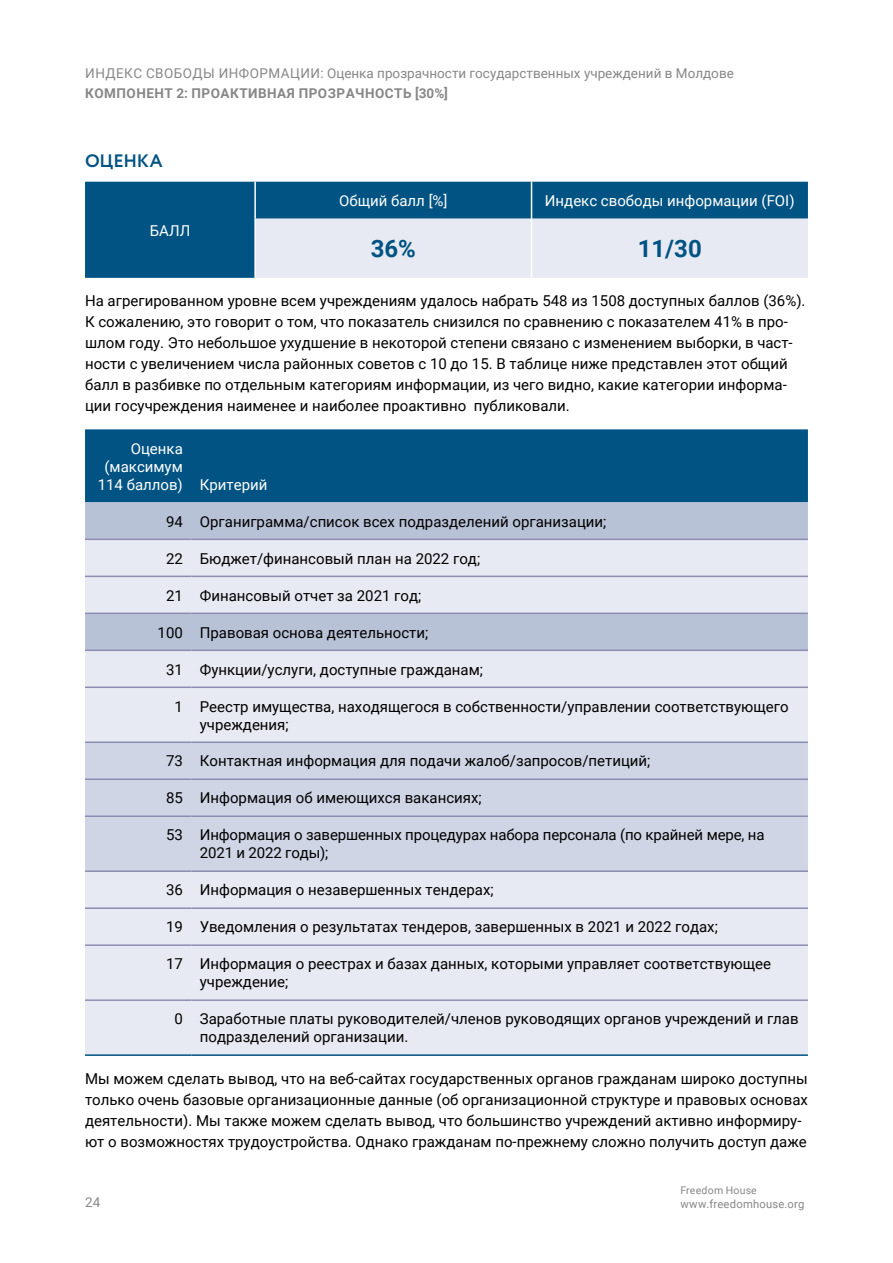
<style>
.page{position:relative;width:893px;height:1263px;background:#fff}
.page>*{position:absolute;margin:0;border:0;box-sizing:border-box;transform-origin:0 0}
.t1{font:700 24px "Roboto";color:#005382}
.t2{font:700 18px "Circe";letter-spacing:-.015em;color:#005382}
.t3{font:15px/21px "Roboto";color:#000}
.t4{font:15px "Roboto";color:#fff}
.t5{font:13.5px "Roboto";color:#878787}
.t6{font:700 13.5px "Roboto";letter-spacing:.035em;color:#878787}
.t7{font:11.25px "Roboto";letter-spacing:.02em;color:#878787}
.t8{font:10.5px "Roboto";letter-spacing:.02em;color:#878787}
</style>
<div class="page">
<div style="left:85px;top:182px;width:723px;height:96px;background:#005382"></div>
<div style="left:256px;top:219px;width:552px;height:59px;background:#e7eaf2"></div>
<hr style="left:254px;top:182px;width:2px;height:37px;background:#fff">
<hr style="left:531px;top:182px;width:1px;height:37px;background:#fff">
<hr style="left:254px;top:219px;width:2px;height:59px;background:#fff">
<hr style="left:531px;top:219px;width:1px;height:59px;background:#fff">
<div style="left:85px;top:429px;width:723px;height:73px;background:#005382"></div>
<div style="left:85px;top:502px;width:723px;height:37px;background:#b8c2d7"></div>
<svg style="left:85px;top:540px;width:723px;height:514px;background:#e2e6ef"></svg>
<div style="left:85px;top:743px;width:723px;height:127px;background:#cfd5e4"></div>
<hr style="left:85px;top:539px;width:106px;height:1px;background:#8d8db2">
<hr style="left:191px;top:539px;width:617px;height:1px;background:#8d8db2">
<hr style="left:85px;top:576px;width:106px;height:1px;background:#8d8db2">
<hr style="left:191px;top:576px;width:617px;height:1px;background:#8d8db2">
<hr style="left:85px;top:612px;width:106px;height:2px;background:#8d8db2">
<hr style="left:191px;top:612px;width:617px;height:2px;background:#8d8db2">
<hr style="left:85px;top:649px;width:106px;height:2px;background:#8d8db2">
<hr style="left:191px;top:649px;width:617px;height:2px;background:#8d8db2">
<hr style="left:85px;top:686px;width:106px;height:2px;background:#8d8db2">
<hr style="left:191px;top:686px;width:617px;height:2px;background:#8d8db2">
<hr style="left:85px;top:741px;width:106px;height:2px;background:#8d8db2">
<hr style="left:191px;top:741px;width:617px;height:2px;background:#8d8db2">
<hr style="left:85px;top:778px;width:106px;height:2px;background:#8d8db2">
<hr style="left:191px;top:778px;width:617px;height:2px;background:#8d8db2">
<hr style="left:85px;top:815px;width:106px;height:2px;background:#8d8db2">
<hr style="left:191px;top:815px;width:617px;height:2px;background:#8d8db2">
<hr style="left:85px;top:870px;width:106px;height:2px;background:#8d8db2">
<hr style="left:191px;top:870px;width:617px;height:2px;background:#8d8db2">
<hr style="left:85px;top:907px;width:106px;height:2px;background:#8d8db2">
<hr style="left:191px;top:907px;width:617px;height:2px;background:#8d8db2">
<hr style="left:85px;top:944px;width:106px;height:2px;background:#8d8db2">
<hr style="left:191px;top:944px;width:617px;height:2px;background:#8d8db2">
<hr style="left:85px;top:999px;width:106px;height:2px;background:#8d8db2">
<hr style="left:191px;top:999px;width:617px;height:2px;background:#8d8db2">
<hr style="left:85px;top:1054px;width:106px;height:2px;background:#005382">
<hr style="left:191px;top:1054px;width:617px;height:2px;background:#005382">
<p class="t5" style="left:85px;top:64px;width:650px">ИНДЕКС СВОБОДЫ ИНФОРМАЦИИ: Оценка прозрачности государственных учреждений в Молдове</p>
<p class="t6" style="left:85px;top:84px;width:364px">Компонент 2: Проактивная прозрач ность [30%]</p>
<p class="t2" style="left:85px;top:149px;width:79px">ОЦЕНКА</p>
<p class="t4" style="left:339px;top:190px;width:110px">Общий балл [%]</p>
<p class="t4" style="left:545px;top:190px;width:251px">Индекс свободы информации (FOI)</p>
<h1 class="t1" style="left:371px;top:231px;width:47px">36%</h1>
<h1 class="t1" style="left:638px;top:231px;width:66px">11/30</h1>
<p class="t3" style="left:85px;top:289px;width:722px">На агрегированном уровне всем учреждениям удалось набрать 548 из 1508 доступных баллов (36%).<br>К сожалению, это говорит о том, что показатель снизился по сравнению с показателем 41% в про&shy;шлом году. Это небольшое ухудшение в некоторой степени связано с изменением выборки, в част&shy;ности с увеличением числа районных советов с 10 до 15. В таблице ниже представлен этот общий балл в разбивке по отдельным категориям информации, из чего видно, какие категории информа&shy;ции госучреждения наименее и наиболее проактивно публиковали.</p>
<p class="t4" style="left:131px;top:438px;width:54px">Оценка</p>
<p class="t4" style="left:104px;top:456px;width:80px">(максимум</p>
<p class="t4" style="left:98px;top:474px;width:171px">114 баллов) Критерий</p>
<p class="t3" style="left:166px;top:510px;width:442px">94 Органиграмма/список всех подразделений организации;</p>
<p class="t3" style="left:166px;top:547px;width:316px">22 Бюджет/финансовый план на 2022 год;</p>
<p class="t3" style="left:166px;top:584px;width:257px">21 Финансовый отчет за 2021 год;</p>
<p class="t3" style="left:158px;top:621px;width:272px">100 Правовая основа деятельности;</p>
<p class="t3" style="left:166px;top:658px;width:318px">31 Функции/услуги, доступные гражданам;</p>
<p class="t3" style="left:200px;top:697px;width:590px;line-height:18px;text-indent:-25px">1 Реестр имущества, находящегося в собственности/управлении соответствующего учреждения;</p>
<p class="t3" style="left:166px;top:750px;width:486px">73 Контактная информация для подачи жалоб/запросов/петиций;</p>
<p class="t3" style="left:166px;top:787px;width:317px">85 Информация об имеющихся вакансиях;</p>
<p class="t3" style="left:200px;top:825px;width:566px;line-height:18px;text-indent:-34px">53 Информация о завершенных процедурах набора персонала (по крайней мере, на<br>2021 и 2022 годы);</p>
<p class="t3" style="left:166px;top:879px;width:329px">36 Информация о незавершенных тендерах;</p>
<p class="t3" style="left:166px;top:916px;width:553px">19 Уведомления о результатах тендеров, завершенных в 2021 и 2022 годах;</p>
<p class="t3" style="left:200px;top:954px;width:573px;line-height:18px;text-indent:-34px">17 Информация о реестрах и базах данных, которыми управляет соответствующее учреждение;</p>
<p class="t3" style="left:200px;top:1009px;width:600px;line-height:18px;text-indent:-25px">0 Заработные платы руководителей/членов руководящих органов учреждений и глав подразделений организации.</p>
<p class="t3" style="left:85px;top:1067px;width:724px">Мы можем сделать вывод, что на веб-сайтах государственных органов гражданам широко доступны только очень базовые организационные данные (об организационной структуре и правовых основах деятельности). Мы также можем сделать вывод, что большинство учреждений активно информиру&shy;ют о возможностях трудоустройства. Однако гражданам по-прежнему сложно получить доступ даже</p>
<p class="t4" style="left:150px;top:220px;width:42px">БАЛЛ</p>
<p class="t5" style="left:85px;top:1192px;width:17px">24</p>
<p class="t8" style="left:680px;top:1183px;width:78px">Freedom House</p>
<p class="t7" style="left:680px;top:1196px;width:126px">www.freedomhouse.org</p>
</div>
